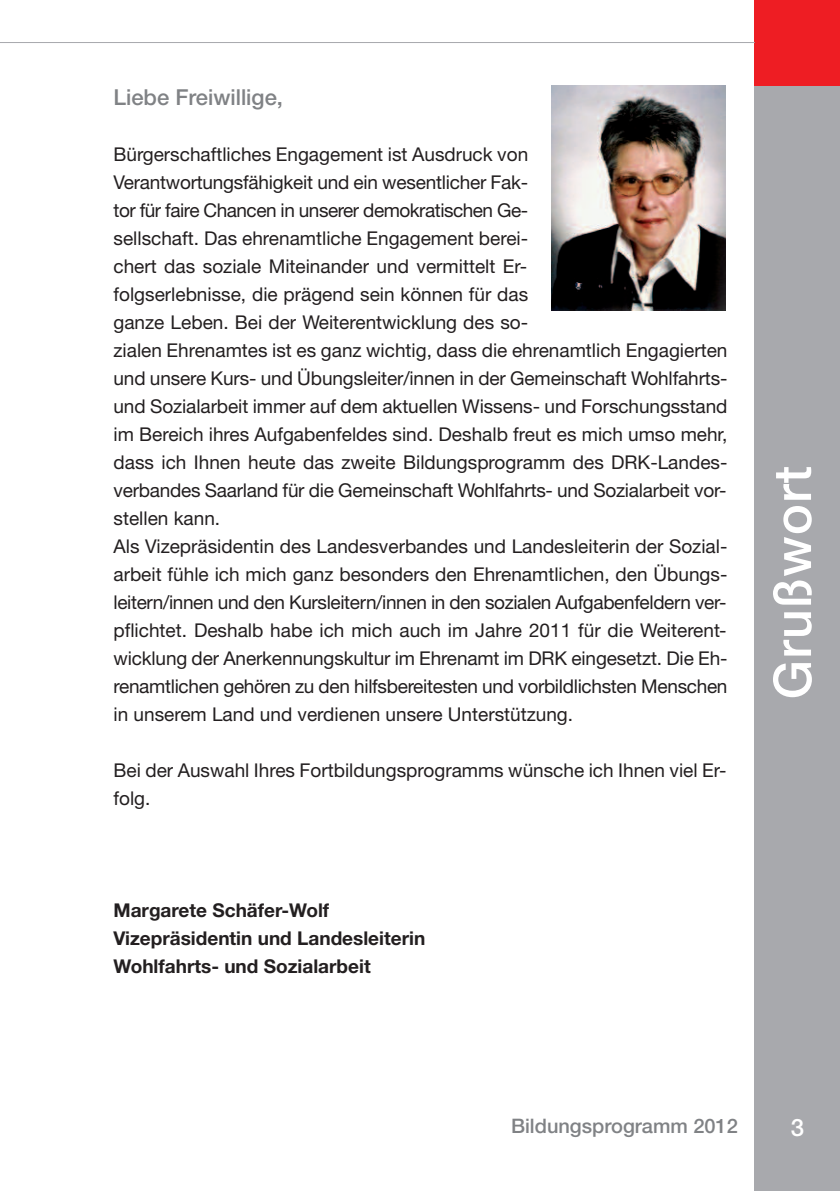
<style>
.page{position:relative;width:840px;height:1191px;background:#fff}
.page>*{position:absolute;margin:0;border:0;box-sizing:border-box;transform-origin:0 0}
.t1{font:500 52px "Helvetica Neue LT";letter-spacing:.025em;color:#fff}
.t2{font:500 24px "Helvetica Neue LT";color:#fff}
.t3{font:500 22px "Helvetica Neue LT";color:#808285}
.t4{font:500 20px "Helvetica Neue LT";color:#808285}
.t5{font:19px/28px "Helvetica Neue LT";color:#231f20}
.t6{font:700 19px/28px "Helvetica Neue LT";color:#231f20}
</style>
<div class="page">
<div style="left:754px;top:0;width:85px;height:1191px;background:#a8a9ad"></div>
<div style="left:754px;top:0;width:85px;height:85px;background:#ee1d23"></div>
<hr style="left:0;top:42px;width:754px;height:1px;background:#a8a9ad">
<div style="left:548px;top:85px;width:180px;height:225px;background:linear-gradient(to bottom,#fff,#fff)"></div>
<img style="left:550px;top:85px;width:175px;height:225px">
<p class="t3" style="left:113px;top:89px;width:171px">Liebe Freiwillige,</p>
<p class="t5" style="left:113px;top:142px;width:615px">Bürgerschaftliches Engagement ist Ausdruck von Verantwortungsfähigkeit und ein wesentlicher Fak-<br>tor für faire Chancen in unserer demokratischen Ge-<br>sellschaft. Das ehrenamtliche Engagement berei-<br>chert das soziale Miteinander und vermittelt Er-<br>folgserlebnisse, die prägend sein können für das<br>ganze Leben. Bei der Weiterentwicklung des so-<br>zialen Ehrenamtes ist es ganz wichtig, dass die ehrenamtlich Engagierten und unsere Kurs- und Übungsleiter/innen in der Gemeinschaft Wohlfahrts&shy;und Sozialarbeit immer auf dem aktuellen Wissens- und Forschungsstand im Bereich ihres Aufgabenfeldes sind. Deshalb freut es mich umso mehr, dass ich Ihnen heute das zweite Bildungsprogramm des DRK-Landes&shy;verbandes Saarland für die Gemeinschaft Wohlfahrts- und Sozialarbeit vor&shy;stellen kann.<br>Als Vizepräsidentin des Landesverbandes und Landesleiterin der Sozial&shy;arbeit fühle ich mich ganz besonders den Ehrenamtlichen, den Übungs&shy;leitern/innen und den Kursleitern/innen in den sozialen Aufgabenfeldern ver&shy;pflichtet. Deshalb habe ich mich auch im Jahre 2011 für die Weiterent&shy;wicklung der Anerkennungskultur im Ehrenamt im DRK eingesetzt. Die Eh&shy;renamtlichen gehören zu den hilfsbereitesten und vorbildlichsten Menschen in unserem Land und verdienen unsere Unterstützung.</p>
<p class="t5" style="left:113px;top:758px;width:614px">Bei der Auswahl Ihres Fortbildungsprogramms wünsche ich Ihnen viel Er&shy;folg.</p>
<p class="t6" style="left:113px;top:898px;width:313px">Margarete Schäfer-Wolf<br>Vizepräsidentin und Landesleiterin<br>Wohlfahrts- und Sozialarbeit</p>
<h1 class="t1" style="left:773px;top:699px;width:235px;rotate:-90deg">Grußwort</h1>
<p class="t4" style="left:511px;top:1118px;width:228px">Bildungsprogramm 2012</p>
<p class="t2" style="left:790px;top:1119px;width:15px">3</p>
</div>
